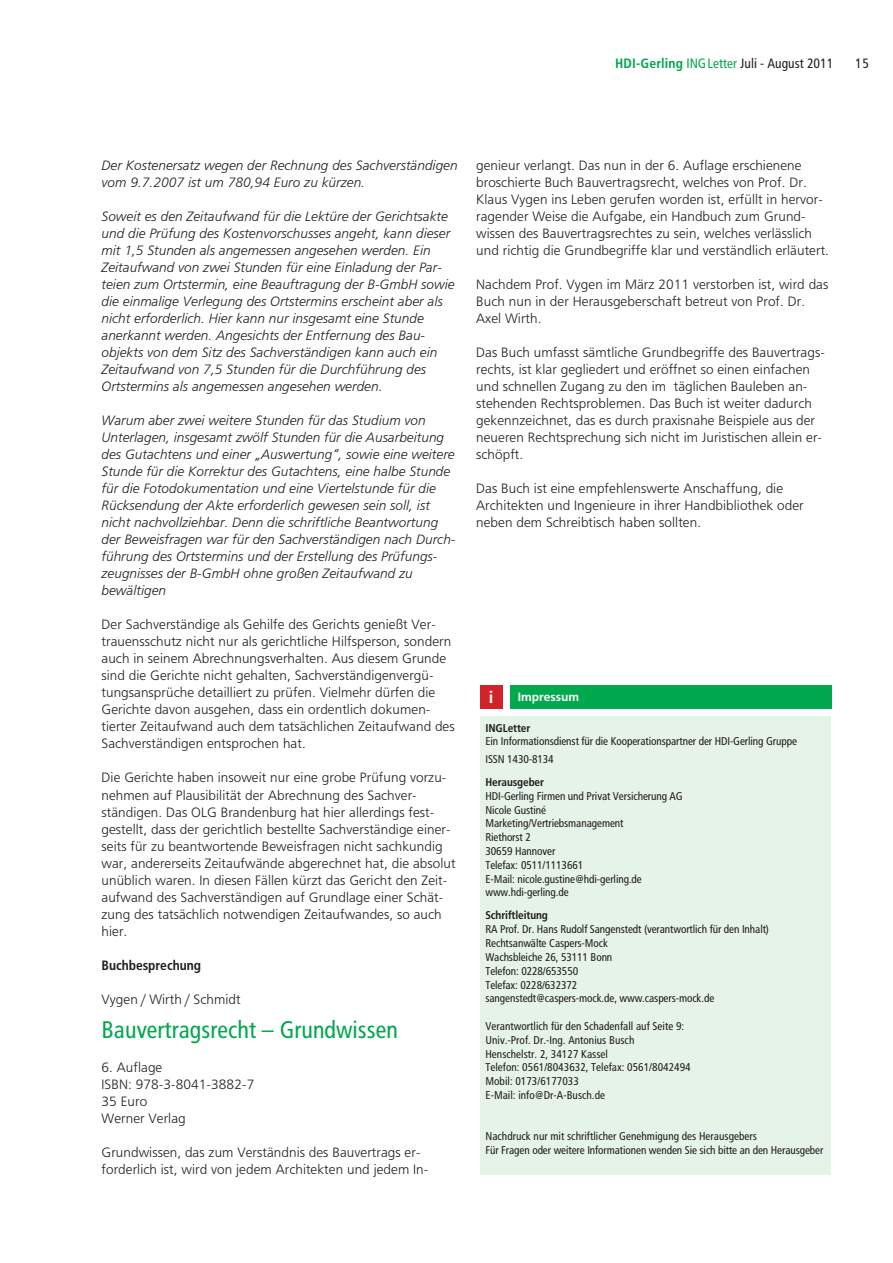
<style>
.page{position:relative;width:893px;height:1263px;background:#fff}
.page>*{position:absolute;margin:0;border:0;box-sizing:border-box;transform-origin:0 0}
.t1{font:24px "HDI Gerling Sans Cond Regular";color:#00a84e}
.t2{font:16.5px "HDI Gerling Sans Bold";color:#fff}
.t3{font:13.5px/17px "HDI Gerling Sans Light";letter-spacing:.005em;color:#231f20}
.t4{font:13.5px/17px "HDI Gerling Sans Light Italic";letter-spacing:.005em;color:#231f20}
.t5{font:13.5px "HDI Gerling Sans Cond Regular";color:#231f20}
.t6{font:13.5px "HDI Gerling Sans Cond Bold";color:#231f20}
.t7{font:12px "HDI Gerling Sans Bold";color:#fff}
.t8{font:11.25px/13.8px "HDI Gerling Sans Cond Regular";letter-spacing:-.01em;color:#231f20}
.t9{font:11.25px "HDI Gerling Sans Cond Bold";letter-spacing:-.01em;color:#231f20}
.s1{font-family:"HDI Gerling Sans Cond Bold";color:#00a84e}
.s2{color:#00a84e}
</style>
<div class="page">
<div style="left:480px;top:716px;width:351px;height:458px;background:#e5f3e8"></div>
<div style="left:480px;top:686px;width:23px;height:23px;background:#d1232a"></div>
<div style="left:510px;top:685px;width:321px;height:23px;background:#00a84e"></div>
<p class="t5" style="left:615px;top:55px;width:220px"><span class="s1">HDI-Gerling</span> <span class="s2">INGLetter</span> Juli - August 2011</p>
<p class="t5" style="left:855px;top:56px;width:15px">15</p>
<p class="t4" style="left:102px;top:157px;width:358px">Der Kostenersatz wegen der Rechnung des Sachverständigen vom 9.7.2007 ist um 780,94 Euro zu kürzen.</p>
<p class="t4" style="left:102px;top:208px;width:355px">Soweit es den Zeitaufwand für die Lektüre der Gerichtsakte und die Prüfung des Kostenvorschusses angeht, kann dieser mit 1,5 Stunden als angemessen angesehen werden. Ein Zeitaufwand von zwei Stunden für eine Einladung der Par&shy;teien zum Ortstermin, eine Beauftragung der B-GmbH sowie die einmalige Verlegung des Ortstermins erscheint aber als nicht erforderlich. Hier kann nur insgesamt eine Stunde anerkannt werden. Angesichts der Entfernung des Bau&shy;objekts von dem Sitz des Sachverständigen kann auch ein Zeitaufwand von 7,5 Stunden für die Durchführung des Ortstermins als angemessen angesehen werden.</p>
<p class="t4" style="left:102px;top:412px;width:355px">Warum aber zwei weitere Stunden für das Studium von Unterlagen, insgesamt zwölf Stunden für die Ausarbeitung des Gutachtens und einer „Auswertung“, sowie eine weitere Stunde für die Korrektur des Gutachtens, eine halbe Stunde für die Fotodokumentation und eine Viertelstunde für die Rücksendung der Akte erforderlich gewesen sein soll, ist nicht nachvollziehbar. Denn die schriftliche Beantwortung der Beweisfragen war für den Sachverständigen nach Durch&shy;führung des Ortstermins und der Erstellung des Prüfungs&shy;zeugnisses der B-GmbH ohne großen Zeitaufwand zu bewältigen</p>
<p class="t3" style="left:102px;top:616px;width:355px">Der Sachverständige als Gehilfe des Gerichts genießt Ver&shy;trauensschutz nicht nur als gerichtliche Hilfsperson, sondern auch in seinem Abrechnungsverhalten. Aus diesem Grunde sind die Gerichte nicht gehalten, Sachverständigenvergü&shy;tungsansprüche detailliert zu prüfen. Vielmehr dürfen die Gerichte davon ausgehen, dass ein ordentlich dokumen&shy;tierter Zeitaufwand auch dem tatsächlichen Zeitaufwand des Sachverständigen entsprochen hat.</p>
<p class="t3" style="left:102px;top:769px;width:356px">Die Gerichte haben insoweit nur eine grobe Prüfung vorzu&shy;nehmen auf Plausibilität der Abrechnung des Sachver&shy;ständigen. Das OLG Brandenburg hat hier allerdings fest&shy;gestellt, dass der gerichtlich bestellte Sachverständige einer&shy;seits für zu beantwortende Beweisfragen nicht sachkundig war, andererseits Zeitaufwände abgerechnet hat, die absolut unüblich waren. In diesen Fällen kürzt das Gericht den Zeit&shy;aufwand des Sachverständigen auf Grundlage einer Schät&shy;zung des tatsächlich notwendigen Zeitaufwandes, so auch hier.</p>
<p class="t6" style="left:102px;top:957px;width:101px">Buchbesprechung</p>
<p class="t3" style="left:102px;top:990px;width:140px">Vygen / Wirth / Schmidt</p>
<h1 class="t1" style="left:102px;top:1015px;width:298px">Bauvertragsrecht – Grundwissen</h1>
<p class="t3" style="left:102px;top:1058px;width:154px">6. Auflage<br>ISBN: 978-3-8041-3882-7<br>35 Euro<br>Werner Verlag</p>
<p class="t3" style="left:102px;top:1143px;width:328px">Grundwissen, das zum Verständnis des Bauvertrags er&shy;forderlich ist, wird von jedem Architekten und jedem In-</p>
<p class="t3" style="left:476px;top:157px;width:354px">genieur verlangt. Das nun in der 6. Auflage erschienene broschierte Buch Bauvertragsrecht, welches von Prof. Dr.<br>Klaus Vygen ins Leben gerufen worden ist, erfüllt in hervor&shy;ragender Weise die Aufgabe, ein Handbuch zum Grund&shy;wissen des Bauvertragsrechtes zu sein, welches verlässlich und richtig die Grundbegriffe klar und verständlich erläutert.</p>
<p class="t3" style="left:476px;top:276px;width:354px">Nachdem Prof. Vygen im März 2011 verstorben ist, wird das<br>Buch nun in der Herausgeberschaft betreut von Prof. Dr.<br>Axel Wirth.</p>
<p class="t3" style="left:476px;top:344px;width:350px">Das Buch umfasst sämtliche Grundbegriffe des Bauvertrags&shy;rechts, ist klar gegliedert und eröffnet so einen einfachen und schnellen Zugang zu den im täglichen Bauleben an&shy;stehenden Rechtsproblemen. Das Buch ist weiter dadurch gekennzeichnet, das es durch praxisnahe Beispiele aus der neueren Rechtsprechung sich nicht im Juristischen allein er&shy;schöpft.</p>
<p class="t3" style="left:476px;top:480px;width:329px">Das Buch ist eine empfehlenswerte Anschaffung, die<br>Architekten und Ingenieure in ihrer Handbibliothek oder neben dem Schreibtisch haben sollten.</p>
<p class="t2" style="left:489px;top:688px;width:6px">i</p>
<p class="t7" style="left:518px;top:689px;width:63px">Impressum</p>
<p class="t9" style="left:485px;top:721px;width:46px">INGLetter</p>
<p class="t8" style="left:485px;top:733px;width:313px;line-height:17.4px">Ein Informationsdienst für die Kooperationspartner der HDI-Gerling Gruppe<br>ISSN 1430-8134</p>
<p class="t9" style="left:485px;top:775px;width:60px">Herausgeber</p>
<p class="t8" style="left:485px;top:789px;width:199px">HDI-Gerling Firmen und Privat Versicherung AG<br>Nicole Gustiné<br>Marketing/Vertriebsmanagement<br>Riethorst 2<br>30659 Hannover<br>Telefax: 0511/1113661<br>E-Mail: nicole.gustine@hdi-gerling.de www.hdi-gerling.de</p>
<p class="t9" style="left:485px;top:909px;width:64px">Schriftleitung</p>
<p class="t8" style="left:485px;top:922px;width:285px">RA Prof. Dr. Hans Rudolf Sangenstedt (verantwortlich für den Inhalt)<br>Rechtsanwälte Caspers-Mock<br>Wachsbleiche 26, 53111 Bonn<br>Telefon: 0228/653550<br>Telefax: 0228/632372<br>sangenstedt@caspers-mock.de, www.caspers-mock.de</p>
<p class="t8" style="left:485px;top:1019px;width:207px">Verantwortlich für den Schadenfall auf Seite 9:<br>Univ.-Prof. Dr.-Ing. Antonius Busch<br>Henschelstr. 2, 34127 Kassel<br>Telefon: 0561/8043632, Telefax: 0561/8042494<br>Mobil: 0173/6177033<br>E-Mail: info@Dr-A-Busch.de</p>
<p class="t8" style="left:485px;top:1129px;width:340px">Nachdruck nur mit schriftlicher Genehmigung des Herausgebers<br>Für Fragen oder weitere Informationen wenden Sie sich bitte an den Herausgeber</p>
</div>
